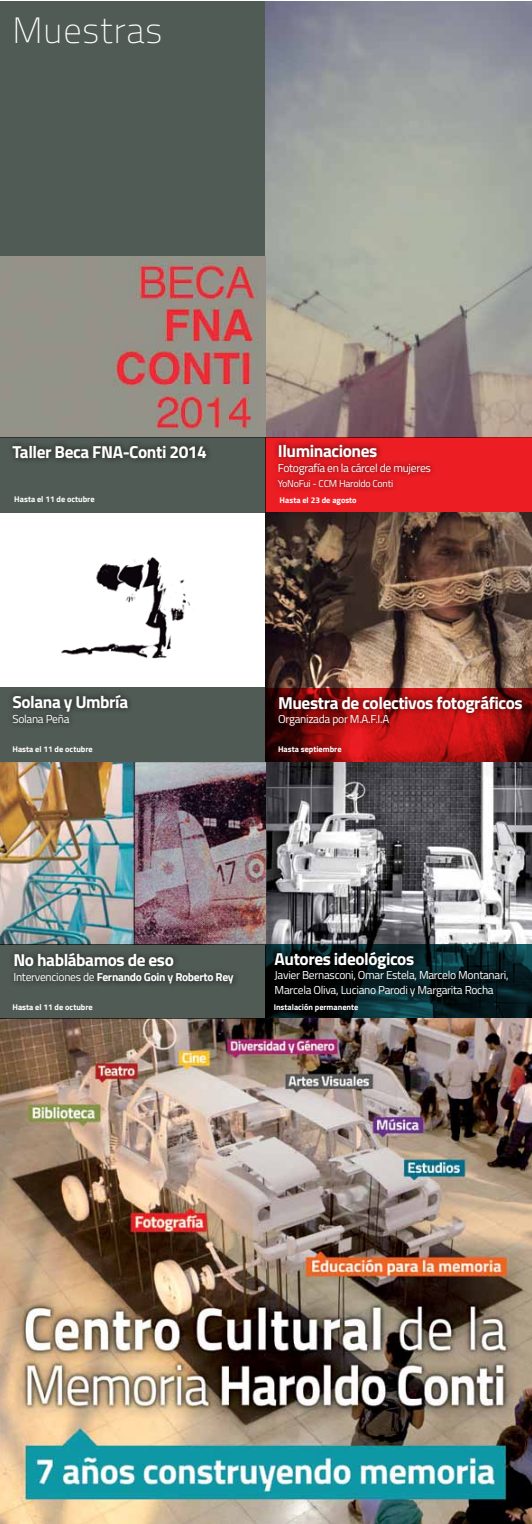
<style>
.page{position:relative;width:532px;height:1524px;background:#fff}
.page>*{position:absolute;margin:0;border:0;box-sizing:border-box;transform-origin:0 0}
.t1{font:100 36.5px "Titillium Web";letter-spacing:.025em;color:#fff}
.t2{font:700 17.38px "Titillium Web";letter-spacing:-.025em;color:#fff}
.t3{font:700 17.25px "Titillium Web";letter-spacing:-.025em;color:#fff}
.t4{font:11.5px/14.6px "Titillium Web";letter-spacing:-.025em;color:#fff}
.t5{font:700 11.5px "Titillium Web";letter-spacing:-.025em;color:#fff}
.t6{font:10px "Titillium Web";letter-spacing:-.025em;color:#fff}
.t7{font:700 8.25px "Titillium Web";color:#fff}
.s1{font-weight:400}
</style>
<div class="page">
<img style="left:0;top:512px;width:265px;height:176px">
<div style="left:0;top:688px;width:269px;height:74px;background:#515b56"></div>
<div style="left:7px;top:689px;width:127px;height:41px;background:#000;opacity:.75"></div>
<img style="left:265px;top:512px;width:266px;height:250px">
<div style="left:0;top:1px;width:266px;height:256px;background:#515b56"></div>
<hr style="left:531px;top:182px;width:1px;height:74px;background:#16656d">
<img style="left:266px;top:1px;width:265px;height:436px">
<img style="left:0;top:257px;width:266px;height:180px">
<div style="left:0;top:437px;width:266px;height:75px;background:#515b56"></div>
<div style="left:6px;top:439px;width:207px;height:26px;background:#000;opacity:.75"></div>
<svg style="left:266px;top:689px;width:265px;height:73px;background:#960e0f"></svg>
<div style="left:272px;top:689px;width:256px;height:43px;background:#000;opacity:.75"></div>
<div style="left:265px;top:437px;width:266px;height:75px;background:#ed1d24"></div>
<div style="left:272px;top:438px;width:164px;height:56px;background:#000;opacity:.75"></div>
<hr style="left:531px;top:944px;width:1px;height:75px;background:#515b56">
<svg style="left:265px;top:762px;width:266px;height:182px;background:#807f83"></svg>
<svg style="left:266px;top:944px;width:265px;height:75px;background:#0d262a"></svg>
<div style="left:269px;top:946px;width:244px;height:57px;background:#000;opacity:.75"></div>
<img style="left:0;top:1019px;width:531px;height:505px">
<img style="left:0;top:762px;width:265px;height:182px">
<div style="left:0;top:944px;width:266px;height:75px;background:#515b56"></div>
<div style="left:8px;top:947px;width:231px;height:43px;background:#000;opacity:.75"></div>
<h1 class="t1" style="left:12px;top:1px;width:151px">Muestras</h1>
<h2 class="t2" style="left:12px;top:438px;width:196px">Taller Beca FNA-Conti 2014</h2>
<p class="t7" style="left:14px;top:492px;width:82px">Hasta el 11 de octubre</p>
<h2 class="t2" style="left:278px;top:437px;width:101px">Iluminaciones</h2>
<p class="t4" style="left:278px;top:460px;width:154px">Fotografía en la cárcel de mujeres</p>
<p class="t6" style="left:278px;top:476px;width:117px">YoNoFui - CCM Haroldo Conti</p>
<p class="t7" style="left:279px;top:493px;width:79px">Hasta el 23 de agosto</p>
<h3 class="t3" style="left:12px;top:688px;width:117px">Solana y Umbría</h3>
<p class="t4" style="left:12px;top:711px;width:59px">Solana Peña</p>
<p class="t7" style="left:12px;top:743px;width:82px">Hasta el 11 de octubre</p>
<h2 class="t2" style="left:278px;top:689px;width:246px">Muestra de colectivos fotográficos</h2>
<p class="t4" style="left:278px;top:712px;width:113px">Organizada por M.A.F.I.A</p>
<p class="t7" style="left:278px;top:742px;width:65px">Hasta septiembre</p>
<h3 class="t3" style="left:13px;top:946px;width:162px">No hablábamos de eso</h3>
<p class="t5" style="left:13px;top:968px;width:221px"><span class="s1">Intervenciones de</span> Fernando Goin y Roberto Rey</p>
<p class="t7" style="left:12px;top:1000px;width:82px">Hasta el 11 de octubre</p>
<h3 class="t3" style="left:274px;top:945px;width:141px">Autores ideológicos</h3>
<p class="t4" style="left:274px;top:968px;width:235px">Javier Bernasconi, Omar Estela, Marcelo Montanari,<br>Marcela Oliva, Luciano Parodi y Margarita Rocha</p>
<p class="t7" style="left:273px;top:1001px;width:86px">Instalación permanente</p>
</div>
